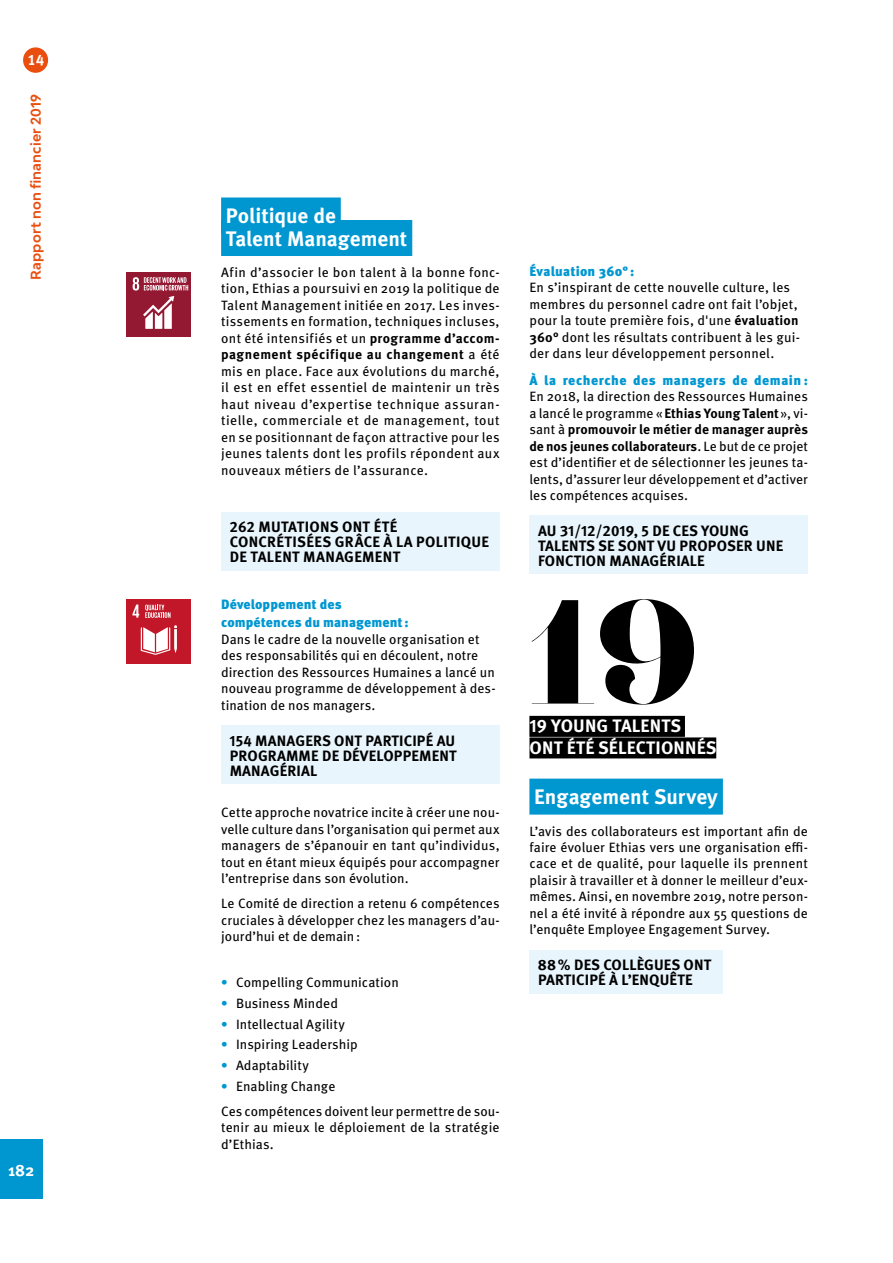
<style>
.page{position:relative;width:893px;height:1263px;background:#fff}
.page>*{position:absolute;margin:0;border:0;box-sizing:border-box;transform-origin:0 0}
.t1{font:147.75px "Lust Display Didone";color:#000}
.t2{font:700 21px/22.5px "Meta Pro";letter-spacing:-.005em;color:#fff}
.t3{font:700 18px/21.6px "Meta Pro";letter-spacing:.01em;color:#fff}
.t4{font:700 16.5px "Meta Pro";color:#fff}
.t5{font:700 15px/15px "Meta Pro";letter-spacing:.01em;color:#000}
.t6{font:700 15px "Meta Pro";color:#fff}
.t7{font:13.5px/16.5px "Meta Pro";letter-spacing:.01em;color:#000;text-align:justify}
.t8{font:900 13.5px/18px "Meta Pro";letter-spacing:.015em;color:#0097d1}
.t9{font:900 13.5px "Meta Pro";letter-spacing:.035em;color:#0097d1}
.t10{font:700 13.5px "Bw Modelica";letter-spacing:.01em;color:#e94e0f}
.s1{font-weight:700}
.s2{font-weight:700;color:#0097d1}
</style>
<div class="page">
<div style="left:529px;top:779px;width:194px;height:36px;background:#0097d1"></div>
<div style="left:127px;top:272px;width:64px;height:65px;background:#931831"></div>
<svg style="left:133px;top:277px;width:55px;height:52px"></svg>
<div style="left:126px;top:599px;width:65px;height:65px;background:#c11728"></div>
<svg style="left:141px;top:625px;width:36px;height:30px"></svg>
<svg style="left:132px;top:604px;width:7px;height:14px"></svg>
<svg style="left:145px;top:605px;width:26px;height:13px"></svg>
<div style="left:529px;top:716px;width:156px;height:21px;background:#000"></div>
<div style="left:529px;top:737px;width:187px;height:21px;background:#000"></div>
<div style="left:221px;top:197px;width:120px;height:36px;background:#0097d1"></div>
<div style="left:221px;top:220px;width:191px;height:36px;background:#0097d1"></div>
<div style="left:221px;top:512px;width:279px;height:59px;background:#e9f5fc"></div>
<div style="left:221px;top:726px;width:279px;height:58px;background:#e9f5fc"></div>
<div style="left:529px;top:516px;width:279px;height:58px;background:#e9f5fc"></div>
<div style="left:529px;top:950px;width:194px;height:44px;background:#e9f5fc"></div>
<div style="left:23px;top:47px;width:25px;height:26px;background:#e94e0f;border-radius:12px"></div>
<div style="left:0;top:1140px;width:43px;height:59px;background:#0096cf"></div>
<p class="t6" style="left:27px;top:48px;width:19px">14</p>
<p class="t10" style="left:27px;top:280px;width:187px;rotate:-90deg">Rapport non financier 2019</p>
<p class="t4" style="left:8px;top:1157px;width:28px">182</p>
<h2 class="t2" style="left:226px;top:203px;width:183px">Politique de<br>Talent Management</h2>
<p class="t7" style="left:221px;top:263px;width:280px">Afin d’associer le bon talent à la bonne fonc&shy;tion, Ethias a poursuivi en 2019 la politique de Talent Management initiée en 2017. Les inves&shy;tissements en formation, techniques incluses, ont été intensifiés et un <span class="s1">programme d’accom&shy;pagnement spécifique au changement</span> a été mis en place. Face aux évolutions du marché, il est en effet essentiel de maintenir un très haut niveau d’expertise technique assuran&shy;tielle, commerciale et de management, tout en se positionnant de façon attractive pour les jeunes talents dont les profils répondent aux nouveaux métiers de l’assurance.</p>
<p class="t5" style="left:230px;top:519px;width:261px">262 MUTATIONS ONT ÉTÉ<br>CONCRÉTISÉES GRÂCE À LA POLITIQUE<br>DE TALENT MANAGEMENT</p>
<p class="t8" style="left:221px;top:595px;width:189px">Développement des compétences du management:</p>
<p class="t7" style="left:221px;top:630px;width:276px;text-align:left">Dans le cadre de la nouvelle organisation et des responsabilités qui en découlent, notre direction des Ressources Humaines a lancé un nouveau programme de développement à des&shy;tination de nos managers.</p>
<p class="t5" style="left:230px;top:732px;width:229px;text-align:justify">154 MANAGERS ONT PARTICIPÉ AU PROGRAMME DE DÉVELOPPEMENT MANAGÉRIAL</p>
<p class="t7" style="left:221px;top:803px;width:280px">Cette approche novatrice incite à créer une nou&shy;velle culture dans l’organisation qui permet aux managers de s’épanouir en tant qu’individus, tout en étant mieux équipés pour accompagner l’entreprise dans son évolution.</p>
<p class="t7" style="left:221px;top:894px;width:280px">Le Comité de direction a retenu 6 compétences cruciales à développer chez les managers d’au&shy;jourd’hui et de demain:</p>
<p class="t7" style="left:221px;top:973px;width:179px"><span class="s2">•</span> Compelling Communication</p>
<p class="t7" style="left:221px;top:994px;width:118px"><span class="s2">•</span> Business Minded</p>
<p class="t7" style="left:221px;top:1015px;width:125px"><span class="s2">•</span> Intellectual Agility</p>
<p class="t7" style="left:221px;top:1035px;width:138px"><span class="s2">•</span> Inspiring Leadership</p>
<p class="t7" style="left:221px;top:1056px;width:89px"><span class="s2">•</span> Adaptability</p>
<p class="t7" style="left:221px;top:1073px;width:280px;line-height:25px"><span class="s2">•</span> Enabling Change<br>Ces compétences doivent leur permettre de sou-</p>
<p class="t7" style="left:221px;top:1118px;width:280px">tenir au mieux le déploiement de la stratégie d’Ethias.</p>
<p class="t8" style="left:529px;top:262px;width:106px">Évaluation 360°:</p>
<p class="t7" style="left:529px;top:279px;width:272px;text-align:left">En s’inspirant de cette nouvelle culture, les membres du personnel cadre ont fait l’objet, pour la toute première fois, d'une <span class="s1">évaluation 360°</span> dont les résultats contribuent à les gui&shy;der dans leur développement personnel.</p>
<p class="t9" style="left:529px;top:370px;width:280px">À la recherche des managers de demain :</p>
<p class="t7" style="left:529px;top:388px;width:280px">En 2018, la direction des Ressources Humaines a lancé le programme «<span class="s1">Ethias Young Talent</span>», vi&shy;sant à <span class="s1">promouvoir le métier de manager auprès de nos jeunes collaborateurs</span>. Le but de ce projet est d’identifier et de sélectionner les jeunes ta&shy;lents, d’assurer leur développement et d’activer les compétences acquises.</p>
<p class="t5" style="left:538px;top:522px;width:247px">AU 31/12/2019, 5 DE CES YOUNG<br>TALENTS SE SONT VU PROPOSER UNE<br>FONCTION MANAGÉRIALE</p>
<h1 class="t1" style="left:529px;top:559px;width:169px">19</h1>
<h3 class="t3" style="left:529px;top:714px;width:189px">19 YOUNG TALENTS<br>ONT ÉTÉ SÉLECTIONNÉS</h3>
<h2 class="t2" style="left:534px;top:784px;width:185px">Engagement Survey</h2>
<p class="t7" style="left:529px;top:822px;width:280px">L’avis des collaborateurs est important afin de faire évoluer Ethias vers une organisation effi&shy;cace et de qualité, pour laquelle ils prennent plaisir à travailler et à donner le meilleur d’eux&shy;mêmes. Ainsi, en novembre 2019, notre person&shy;nel a été invité à répondre aux 55 questions de l’enquête Employee Engagement Survey.</p>
<p class="t5" style="left:538px;top:956px;width:175px">88% DES COLLÈGUES ONT<br>PARTICIPÉ À L’ENQUÊTE</p>
</div>
